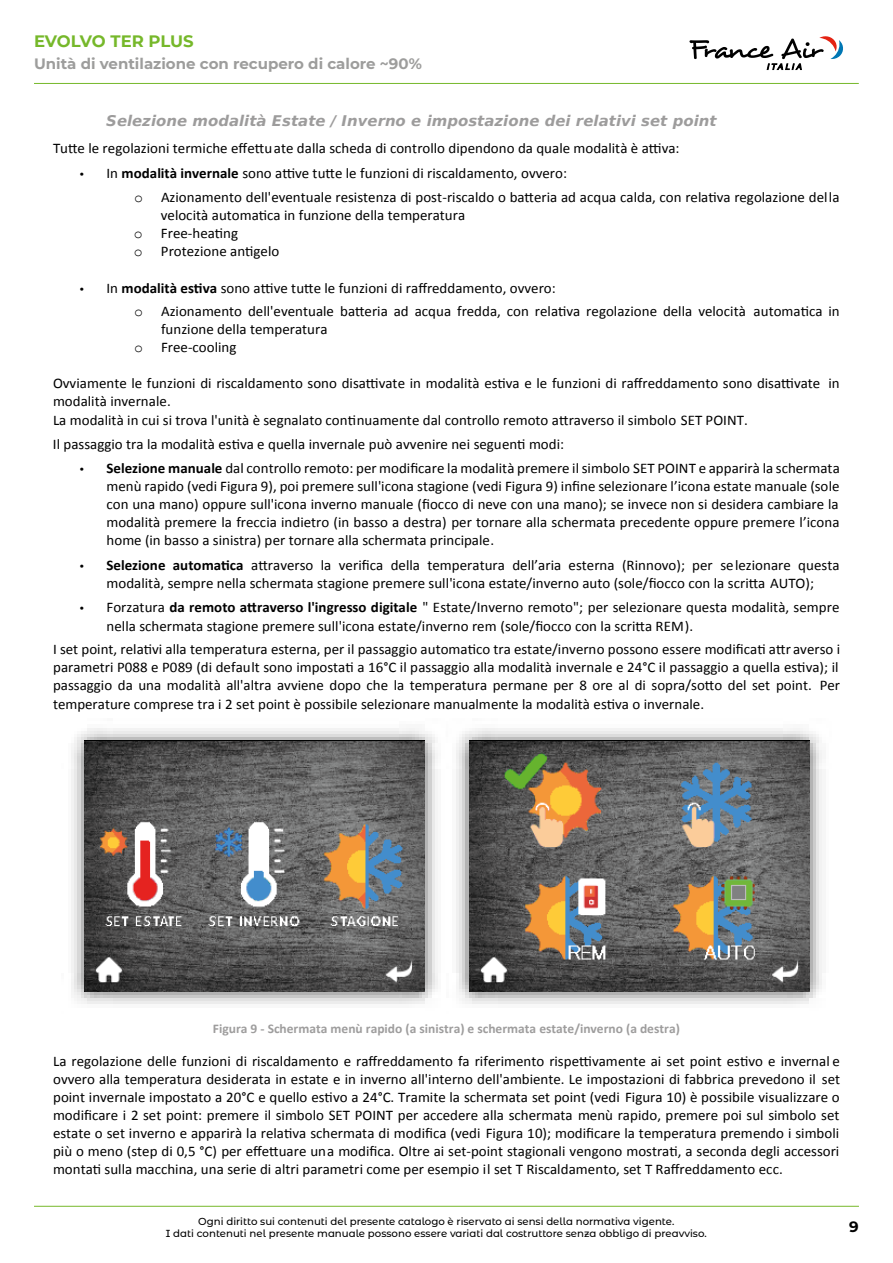
<style>
.page{position:relative;width:893px;height:1263px;background:#fff}
.page>*{position:absolute;margin:0;border:0;box-sizing:border-box;transform-origin:0 0}
.t1{font:700 16.5px "Montserrat";letter-spacing:-.01em;color:#76b82a}
.t2{font:700 15px "Montserrat";color:#9d9d9c}
.t3{font:700 15px "Montserrat Alternates";color:#000}
.t4{font:14.7px/18px "Calibri";color:#000}
.t5{font:italic 700 14.7px "DejaVu Sans";color:#9d9c9c}
.t6{font:700 13.2px "Calibri";color:#9e9d9d}
.t7{font:500 10.2px/12.3px "Montserrat Alternates";color:#000;text-align:center}
.s1{font-family:"Myriad Pro"}
.s2{font-weight:700}
.s3{font-family:"Courier New"}
</style>
<div class="page">
<img style="left:71px;top:728px;width:751px;height:276px">
<img style="left:84px;top:740px;width:340px;height:251px">
<img style="left:469px;top:740px;width:340px;height:251px">
<hr style="left:34px;top:1206px;width:825px;height:1px;background:#76b82a">
<hr style="left:34px;top:83px;width:825px;height:1px;background:#76b82a">
<svg style="left:689px;top:36px;width:154px;height:34px"></svg>
<p class="t1" style="left:34px;top:29px;width:161px">EVOLVO TER PLUS</p>
<p class="t2" style="left:34px;top:53px;width:389px">Unità di ventilazione con recupero di calore ~90%</p>
<p class="t5" style="left:106px;top:109px;width:612px">Selezione modalità Estate / Inverno e impostazione dei relativi set point</p>
<p class="t4" style="left:53px;top:139px;width:628px">Tutte le regolazioni termiche effettuate dalla scheda di controllo dipendono da quale modalità è attiva:</p>
<p class="t4" style="left:134px;top:161px;width:707px;line-height:23.7px;text-indent:-54px"><span class="s1">•</span> In <span class="s2">modalità invernale</span> sono attive tutte le funzioni di riscaldamento, ovvero:<br><span class="s3">o</span> Azionamento dell'eventuale resistenza di post-riscaldo o batteria ad acqua calda, con relativa regolazione della</p>
<p class="t4" style="left:134px;top:205px;width:333px;text-indent:27px">velocità automatica in funzione della temperatura <span class="s3">o</span> Free-heating<br><span class="s3">o</span> Protezione antigelo</p>
<p class="t4" style="left:134px;top:275px;width:707px;line-height:23.7px;text-indent:-54px"><span class="s1">•</span> In <span class="s2">modalità estiva</span> sono attive tutte le funzioni di raffreddamento, ovvero:<br><span class="s3">o</span> Azionamento dell'eventuale batteria ad acqua fredda, con relativa regolazione della velocità automatica in</p>
<p class="t4" style="left:134px;top:320px;width:195px;text-indent:27px">funzione della temperatura <span class="s3">o</span> Free-cooling</p>
<p class="t4" style="left:53px;top:374px;width:788px">Ovviamente le funzioni di riscaldamento sono disattivate in modalità estiva e le funzioni di raffreddamento sono disattivate in modalità invernale.<br>La modalità in cui si trova l'unità è segnalato continuamente dal controllo remoto attraverso il simbolo SET POINT.</p>
<p class="t4" style="left:53px;top:434px;width:513px">Il passaggio tra la modalità estiva e quella invernale può avvenire nei seguenti modi:</p>
<p class="t4" style="left:106px;top:459px;width:735px;text-align:justify;text-indent:-27px"><span class="s1">•</span> <span class="s2">Selezione manuale</span> dal controllo remoto: per modificare la modalità premere il simbolo SET POINT e apparirà la schermata menù rapido (vedi Figura 9), poi premere sull'icona stagione (vedi Figura 9) infine selezionare l’icona estate manuale (sole con una mano) oppure sull'icona inverno manuale (fiocco di neve con una mano); se invece non si desidera cambiare la modalità premere la freccia indietro (in basso a destra) per tornare alla schermata precedente oppure premere l’icona home (in basso a sinistra) per tornare alla schermata principale.</p>
<p class="t4" style="left:80px;top:555px;width:761px;text-align:center"><span class="s1">•</span> <span class="s2">Selezione automatica</span> attraverso la verifica della temperatura dell’aria esterna (Rinnovo); per selezionare questa modalità, sempre nella schermata stagione premere sull'icona estate/inverno auto (sole/fiocco con la scritta AUTO);</p>
<p class="t4" style="left:107px;top:598px;width:734px;text-indent:-27px"><span class="s1">•</span> Forzatura <span class="s2">da remoto attraverso l'ingresso digitale</span> " Estate/Inverno remoto"; per selezionare questa modalità, sempre nella schermata stagione premere sull'icona estate/inverno rem (sole/fiocco con la scritta REM).</p>
<p class="t4" style="left:53px;top:640px;width:788px;text-align:justify">I set point, relativi alla temperatura esterna, per il passaggio automatico tra estate/inverno possono essere modificati attr averso i parametri P088 e P089 (di default sono impostati a 16°C il passaggio alla modalità invernale e 24°C il passaggio a quella estiva); il passaggio da una modalità all'altra avviene dopo che la temperatura permane per 8 ore al di sopra/sotto del set point. Per temperature comprese tra i 2 set point è possibile selezionare manualmente la modalità estiva o invernale.</p>
<p class="t6" style="left:213px;top:1020px;width:468px">Figura 9 - Schermata menù rapido (a sinistra) e schermata estate/inverno (a destra)</p>
<p class="t4" style="left:53px;top:1051px;width:789px;text-align:justify">La regolazione delle funzioni di riscaldamento e raffreddamento fa riferimento rispettivamente ai set point estivo e invernal e ovvero alla temperatura desiderata in estate e in inverno all'interno dell'ambiente. Le impostazioni di fabbrica prevedono il set point invernale impostato a 20°C e quello estivo a 24°C. Tramite la schermata set point (vedi Figura 10) è possibile visualizzare o modificare i 2 set point: premere il simbolo SET POINT per accedere alla schermata menù rapido, premere poi sul simbolo set estate o set inverno e apparirà la relativa schermata di modifica (vedi Figura 10); modificare la temperatura premendo i simboli più o meno (step di 0,5 °C) per effettuare una modifica. Oltre ai set-point stagionali vengono mostrati, a seconda degli accessori montati sulla macchina, una serie di altri parametri come per esempio il set T Riscaldamento, set T Raffreddamento ecc.</p>
<p class="t7" style="left:166px;top:1214px;width:542px">Ogni diritto sui contenuti del presente catalogo è riservato ai sensi della normativa vigente.<br>I dati contenuti nel presente manuale possono essere variati dal costruttore senza obbligo di preavviso.</p>
<p class="t3" style="left:849px;top:1216px;width:11px">9</p>
</div>
